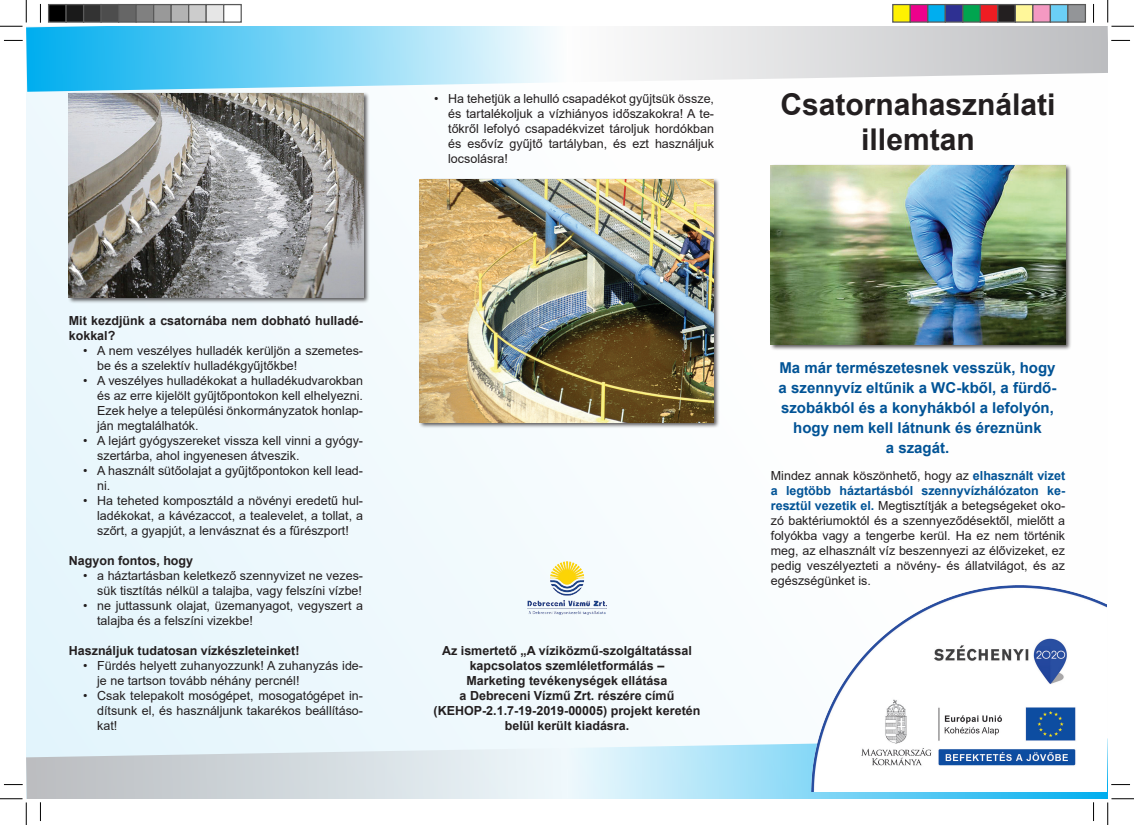
<style>
.page{position:relative;width:1134px;height:825px;background:#fff}
.page>*{position:absolute;margin:0;border:0;box-sizing:border-box;transform-origin:0 0}
.t1{font:700 30px/35px "Arial";color:#231f20;text-align:center}
.t2{font:700 15px/20px "Arial";color:#015396;text-align:center}
.t3{font:12.5px/15px "Arial";color:#231f20;text-align:justify}
.t4{font:700 12.5px/15px "Arial";color:#231f20;text-align:center}
.s1{font-weight:700;color:#015396}
</style>
<div class="page">
<div style="left:26px;top:26px;width:1081px;height:773px;background:linear-gradient(to right,#e8f6fc,#fffffe)"></div>
<div style="left:769px;top:164px;width:302px;height:187px;background:#231f20;opacity:.75"></div>
<img style="left:770px;top:165px;width:294px;height:179px">
<div style="left:67px;top:92px;width:302px;height:212px;background:#231f20;opacity:.75"></div>
<img style="left:69px;top:94px;width:294px;height:204px">
<div style="left:418px;top:178px;width:302px;height:250px;background:#231f20;opacity:.75"></div>
<img style="left:420px;top:179px;width:293px;height:243px">
<img style="left:811px;top:586px;width:295px;height:152px">
<img style="left:527px;top:561px;width:79px;height:53px">
<svg style="left:0;top:0;width:1133px;height:92px"></svg>
<svg style="left:0;top:738px;width:1133px;height:87px"></svg>
<div style="left:49px;top:5px;width:17px;height:17px;background:#000"></div>
<div style="left:48px;top:4px;width:19px;height:19px;border:1px solid #595959"></div>
<div style="left:66px;top:5px;width:18px;height:17px;background:#1a1a1a"></div>
<div style="left:65px;top:4px;width:19px;height:19px;border:1px solid #595959"></div>
<div style="left:84px;top:5px;width:17px;height:17px;background:#333"></div>
<div style="left:83px;top:4px;width:19px;height:19px;border:1px solid #595959"></div>
<div style="left:101px;top:5px;width:18px;height:17px;background:#4d4d4d"></div>
<div style="left:100px;top:4px;width:19px;height:19px;border:1px solid #595959"></div>
<div style="left:119px;top:5px;width:17px;height:17px;background:#666"></div>
<div style="left:118px;top:4px;width:19px;height:19px;border:1px solid #595959"></div>
<div style="left:136px;top:5px;width:18px;height:17px;background:#808080"></div>
<div style="left:135px;top:4px;width:19px;height:19px;border:1px solid #595959"></div>
<div style="left:154px;top:5px;width:17px;height:17px;background:#999"></div>
<div style="left:153px;top:4px;width:19px;height:19px;border:1px solid #595959"></div>
<div style="left:171px;top:5px;width:18px;height:17px;background:#b3b3b3"></div>
<div style="left:170px;top:4px;width:19px;height:19px;border:1px solid #595959"></div>
<div style="left:189px;top:5px;width:17px;height:17px;background:#ccc"></div>
<div style="left:188px;top:4px;width:19px;height:19px;border:1px solid #595959"></div>
<div style="left:206px;top:5px;width:18px;height:17px;background:#e6e6e6"></div>
<div style="left:205px;top:4px;width:19px;height:19px;border:1px solid #595959"></div>
<div style="left:224px;top:5px;width:17px;height:17px;background:#fff"></div>
<div style="left:223px;top:4px;width:19px;height:19px;border:1px solid #595959"></div>
<div style="left:892px;top:5px;width:18px;height:17px;background:#fff101"></div>
<div style="left:892px;top:4px;width:18px;height:19px;border:1px solid #595959"></div>
<div style="left:910px;top:5px;width:17px;height:17px;background:#ed028c"></div>
<div style="left:909px;top:4px;width:19px;height:19px;border:1px solid #595959"></div>
<div style="left:927px;top:5px;width:18px;height:17px;background:#00aeef"></div>
<div style="left:927px;top:4px;width:18px;height:19px;border:1px solid #595959"></div>
<div style="left:945px;top:5px;width:17px;height:17px;background:#2e3092"></div>
<div style="left:944px;top:4px;width:19px;height:19px;border:1px solid #595959"></div>
<div style="left:962px;top:5px;width:18px;height:17px;background:#00a54f"></div>
<div style="left:962px;top:4px;width:18px;height:19px;border:1px solid #595959"></div>
<div style="left:980px;top:5px;width:17px;height:17px;background:#ee1d23"></div>
<div style="left:979px;top:4px;width:19px;height:19px;border:1px solid #595959"></div>
<div style="left:997px;top:5px;width:18px;height:17px;background:#231f20"></div>
<div style="left:997px;top:4px;width:18px;height:19px;border:1px solid #595959"></div>
<div style="left:1015px;top:5px;width:17px;height:17px;background:#fff79a"></div>
<div style="left:1014px;top:4px;width:19px;height:19px;border:1px solid #595959"></div>
<div style="left:1032px;top:5px;width:18px;height:17px;background:#f499c2"></div>
<div style="left:1032px;top:4px;width:18px;height:19px;border:1px solid #595959"></div>
<div style="left:1050px;top:5px;width:17px;height:17px;background:#6bcff6"></div>
<div style="left:1049px;top:4px;width:19px;height:19px;border:1px solid #595959"></div>
<div style="left:1067px;top:5px;width:18px;height:17px;background:#939598"></div>
<div style="left:1067px;top:4px;width:18px;height:19px;border:1px solid #595959"></div>
<p class="t4" style="left:69px;top:313px;width:296px;text-align:left">Mit kezdjünk a csatornába nem dobható hulladé&shy;kokkal?</p>
<p class="t3" style="left:97px;top:343px;width:267px;text-indent:-14px">• A nem veszélyes hulladék kerüljön a szemetes&shy;be és a szelektív hulladékgyűjtőkbe!</p>
<p class="t3" style="left:97px;top:373px;width:267px;text-indent:-14px">• A veszélyes hulladékokat a hulladékudvarokban és az erre kijelölt gyűjtőpontokon kell elhelyezni.<br>Ezek helye a települési önkormányzatok honlap&shy;ján megtalálhatók.</p>
<p class="t3" style="left:97px;top:433px;width:267px;text-indent:-14px">• A lejárt gyógyszereket vissza kell vinni a gyógy&shy;szertárba, ahol ingyenesen átveszik.</p>
<p class="t3" style="left:97px;top:463px;width:267px;text-indent:-14px">• A használt sütőolajat a gyűjtőpontokon kell lead&shy;ni.</p>
<p class="t3" style="left:97px;top:493px;width:267px;text-indent:-14px">• Ha teheted komposztáld a növényi eredetű hul&shy;ladékokat, a kávézaccot, a tealevelet, a tollat, a szőrt, a gyapjút, a lenvásznat és a fűrészport!</p>
<p class="t4" style="left:69px;top:553px;width:126px">Nagyon fontos, hogy</p>
<p class="t3" style="left:83px;top:568px;width:281px;text-align:right">• a háztartásban keletkező szennyvizet ne vezes&shy;sük tisztítás nélkül a talajba, vagy felszíni vízbe!</p>
<p class="t3" style="left:97px;top:598px;width:267px;text-indent:-14px">• ne juttassunk olajat, üzemanyagot, vegyszert a talajba és a felszíni vizekbe!</p>
<p class="t4" style="left:69px;top:643px;width:232px">Használjuk tudatosan vízkészleteinket!</p>
<p class="t3" style="left:97px;top:658px;width:267px;text-indent:-14px">• Fürdés helyett zuhanyozzunk! A zuhanyzás ide&shy;je ne tartson tovább néhány percnél!</p>
<p class="t3" style="left:97px;top:688px;width:267px;text-indent:-14px">• Csak telepakolt mosógépet, mosogatógépet in&shy;dítsunk el, és használjunk takarékos beállításo&shy;kat!</p>
<p class="t3" style="left:448px;top:91px;width:267px;text-indent:-14px">• Ha tehetjük a lehulló csapadékot gyűjtsük össze, és tartalékoljuk a vízhiányos időszakokra! A te&shy;tőkről lefolyó csapadékvizet tároljuk hordókban és esővíz gyűjtő tartályban, és ezt használjuk locsolásra!</p>
<h1 class="t1" style="left:780px;top:88px;width:277px">Csatornahasználati illemtan</h1>
<p class="t4" style="left:433px;top:643px;width:268px">Az ismertető „A víziközmű-szolgáltatással kapcsolatos szemléletformálás –<br>Marketing tevékenységek ellátása<br>a Debreceni Vízmű Zrt. részére című (KEHOP-2.1.7-19-2019-00005) projekt keretén belül került kiadásra.</p>
<p class="t2" style="left:778px;top:358px;width:279px">Ma már természetesnek vesszük, hogy a szennyvíz eltűnik a WC-kből, a fürdő&shy;szobákból és a konyhákból a lefolyón, hogy nem kell látnunk és éreznünk<br>a szagát.</p>
<p class="t3" style="left:770px;top:468px;width:296px">Mindez annak köszönhető, hogy az <span class="s1">elhasznált vizet a legtöbb háztartásból szennyvízhálózaton ke&shy;resztül vezetik el.</span> Megtisztítják a betegségeket oko&shy;zó baktériumoktól és a szennyeződésektől, mielőtt a folyókba vagy a tengerbe kerül. Ha ez nem történik meg, az elhasznált víz beszennyezi az élővizeket, ez pedig veszélyezteti a növény- és állatvilágot, és az egészségünket is.</p>
</div>
